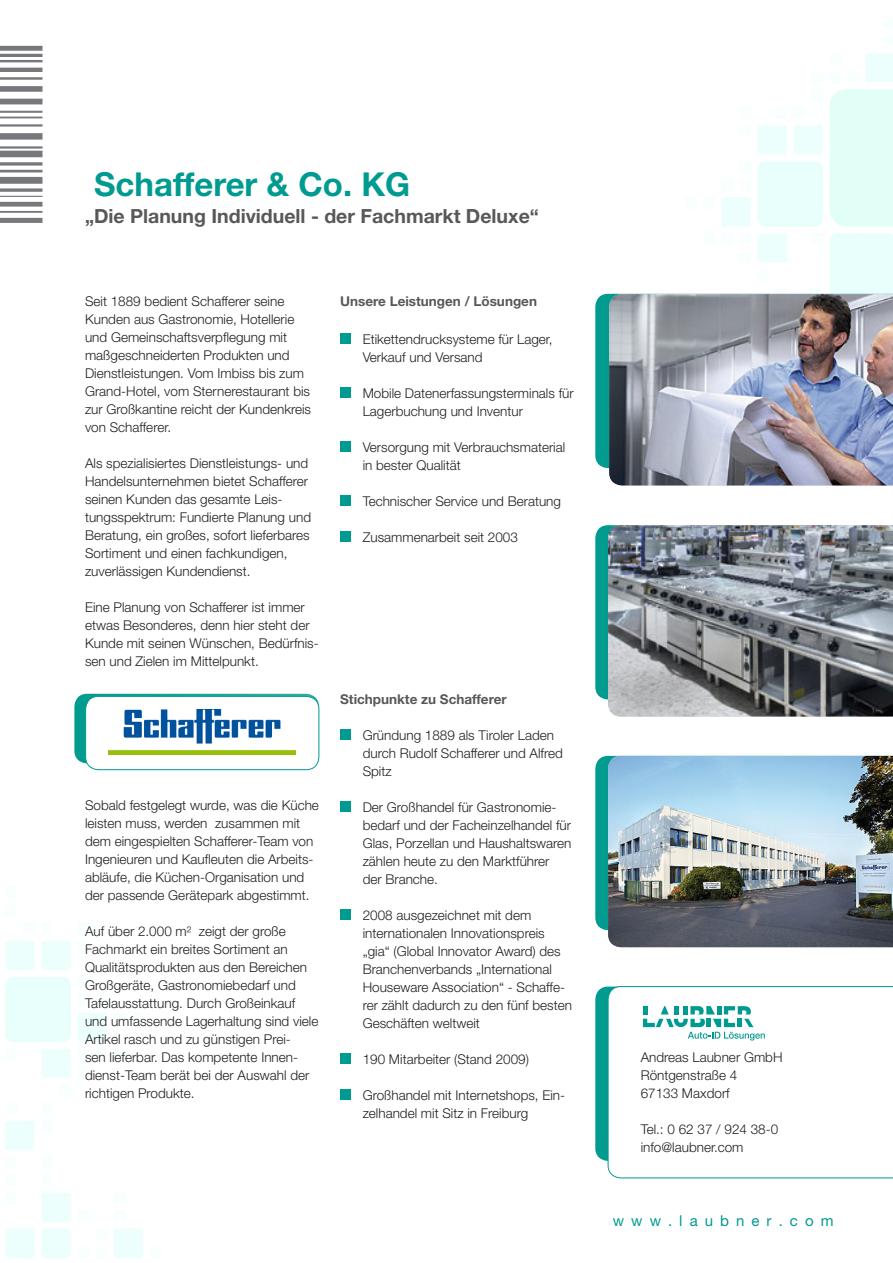
<style>
.page{position:relative;width:893px;height:1263px;background:#fff}
.page>*{position:absolute;margin:0;border:0;box-sizing:border-box;transform-origin:0 0}
.Headlines{font:700 33px "Helvetica Neue";color:#009b90}
.Sublines{font:700 19.5px "Helvetica Neue";color:#57585a}
.t1{font:15px "Helvetica Neue";letter-spacing:.47em;color:#009b90}
.Grundschrift_Laubner{font:300 13.5px/18px "Helvetica Neue";color:#231f20}
.Grundschrift_Laubner-2{font:700 13.5px "Helvetica Neue";color:#57585a}
</style>
<div class="page">
<img style="left:5px;top:693px;width:159px;height:565px">
<div style="left:340px;top:333px;width:10px;height:11px;background:#009b90"></div>
<div style="left:340px;top:387px;width:10px;height:11px;background:#009b90"></div>
<div style="left:340px;top:441px;width:10px;height:11px;background:#009b90"></div>
<div style="left:340px;top:495px;width:10px;height:11px;background:#009b90"></div>
<div style="left:340px;top:531px;width:10px;height:11px;background:#009b90"></div>
<div style="left:340px;top:729px;width:10px;height:11px;background:#009b90"></div>
<div style="left:340px;top:801px;width:10px;height:11px;background:#009b90"></div>
<div style="left:340px;top:909px;width:10px;height:11px;background:#009b90"></div>
<div style="left:340px;top:1053px;width:10px;height:11px;background:#009b90"></div>
<div style="left:340px;top:1089px;width:10px;height:11px;background:#009b90"></div>
<div style="left:0;top:42px;width:43px;height:184px;background:linear-gradient(to right,#fff,#fff)"></div>
<svg style="left:0;top:46px;width:43px;height:177px"></svg>
<svg style="left:595px;top:294px;width:14px;height:174px;background:#0d9f95"></svg>
<svg style="left:595px;top:525px;width:13px;height:174px;background:#0ea095"></svg>
<img style="left:608px;top:525px;width:285px;height:191px">
<svg style="left:595px;top:756px;width:13px;height:174px;background:#0ea095"></svg>
<svg style="left:595px;top:986px;width:13px;height:175px;background:#0fa096"></svg>
<img style="left:608px;top:756px;width:285px;height:191px">
<img style="left:609px;top:294px;width:284px;height:191px">
<svg style="left:608px;top:986px;width:285px;height:192px"></svg>
<svg style="left:643px;top:1006px;width:122px;height:34px"></svg>
<div style="left:74px;top:694px;width:245px;height:69px;background:linear-gradient(to bottom,#049c91,#009b90);border-radius:13px"></div>
<div style="left:86px;top:696px;width:233px;height:74px;background:#fff;border-radius:13px"></div>
<div style="left:85px;top:696px;width:234px;height:74px;border:1px solid #009b90;border-radius:13px"></div>
<img style="left:109px;top:709px;width:186px;height:45px">
<p class="Headlines" style="left:94px;top:164px;width:318px">Schafferer &amp; Co. KG</p>
<p class="Sublines" style="left:85px;top:204px;width:455px">„Die Planung Individuell - der Fachmarkt Deluxe“</p>
<p class="Grundschrift_Laubner" style="left:85px;top:292px;width:228px">Seit 1889 bedient Schafferer seine Kunden aus Gastronomie, Hotellerie und Gemeinschaftsverpflegung mit maßgeschneiderten Produkten und Dienstleistungen. Vom Imbiss bis zum Grand-Hotel, vom Sternerestaurant bis zur Großkantine reicht der Kundenkreis von Schafferer.</p>
<p class="Grundschrift_Laubner" style="left:85px;top:454px;width:228px">Als spezialisiertes Dienstleistungs- und Handelsunternehmen bietet Schafferer seinen Kunden das gesamte Leis&shy;tungsspektrum: Fundierte Planung und Beratung, ein großes, sofort lieferbares Sortiment und einen fachkundigen, zuverlässigen Kundendienst.</p>
<p class="Grundschrift_Laubner" style="left:85px;top:598px;width:235px">Eine Planung von Schafferer ist immer etwas Besonderes, denn hier steht der Kunde mit seinen Wünschen, Bedürfnis&shy;sen und Zielen im Mittelpunkt.</p>
<p class="Grundschrift_Laubner" style="left:85px;top:796px;width:235px">Sobald festgelegt wurde, was die Küche leisten muss, werden zusammen mit dem eingespielten Schafferer-Team von Ingenieuren und Kaufleuten die Arbeits&shy;abläufe, die Küchen-Organisation und der passende Gerätepark abgestimmt.</p>
<p class="Grundschrift_Laubner" style="left:85px;top:922px;width:235px">Auf über 2.000 m² zeigt der große Fachmarkt ein breites Sortiment an Qualitätsprodukten aus den Bereichen Großgeräte, Gastronomiebedarf und Tafelausstattung. Durch Großeinkauf und umfassende Lagerhaltung sind viele Artikel rasch und zu günstigen Prei-<br>sen lieferbar. Das kompetente Innen&shy;dienst-Team berät bei der Auswahl der richtigen Produkte.</p>
<p class="Grundschrift_Laubner-2" style="left:340px;top:293px;width:198px">Unsere Leistungen / Lösungen</p>
<p class="Grundschrift_Laubner" style="left:363px;top:329px;width:192px">Etikettendrucksysteme für Lager,<br>Verkauf und Versand</p>
<p class="Grundschrift_Laubner" style="left:363px;top:383px;width:213px">Mobile Datenerfassungsterminals für<br>Lagerbuchung und Inventur</p>
<p class="Grundschrift_Laubner" style="left:363px;top:437px;width:204px">Versorgung mit Verbrauchsmaterial in bester Qualität</p>
<p class="Grundschrift_Laubner" style="left:363px;top:491px;width:200px">Technischer Service und Beratung</p>
<p class="Grundschrift_Laubner" style="left:363px;top:527px;width:157px">Zusammenarbeit seit 2003</p>
<p class="Grundschrift_Laubner-2" style="left:340px;top:690px;width:168px">Stichpunkte zu Schafferer</p>
<p class="Grundschrift_Laubner" style="left:363px;top:725px;width:202px">Gründung 1889 als Tiroler Laden durch Rudolf Schafferer und Alfred<br>Spitz</p>
<p class="Grundschrift_Laubner" style="left:363px;top:797px;width:210px">Der Großhandel für Gastronomie&shy;bedarf und der Facheinzelhandel für Glas, Porzellan und Haushaltswaren zählen heute zu den Marktführer</p>
<p class="Grundschrift_Laubner" style="left:363px;top:869px;width:77px">der Branche.</p>
<p class="Grundschrift_Laubner" style="left:363px;top:905px;width:211px">2008 ausgezeichnet mit dem internationalen Innovationspreis „gia“ (Global Innovator Award) des<br>Branchenverbands „International<br>Houseware Association“ - Schaffe&shy;rer zählt dadurch zu den fünf besten<br>Geschäften weltweit</p>
<p class="Grundschrift_Laubner" style="left:363px;top:1049px;width:168px">190 Mitarbeiter (Stand 2009)</p>
<p class="Grundschrift_Laubner" style="left:363px;top:1085px;width:204px">Großhandel mit Internetshops, Ein&shy;zelhandel mit Sitz in Freiburg</p>
<p class="Grundschrift_Laubner" style="left:641px;top:1048px;width:143px">Andreas Laubner GmbH</p>
<p class="Grundschrift_Laubner" style="left:641px;top:1066px;width:98px">Röntgenstraße 4</p>
<p class="Grundschrift_Laubner" style="left:641px;top:1084px;width:91px">67133 Maxdorf</p>
<p class="Grundschrift_Laubner" style="left:641px;top:1120px;width:139px">Tel.: 0 62 37 / 924 38-0</p>
<p class="Grundschrift_Laubner" style="left:641px;top:1138px;width:104px">info@laubner.com</p>
<p class="t1" style="left:613px;top:1211px;width:222px">www.laubner.com</p>
</div>
